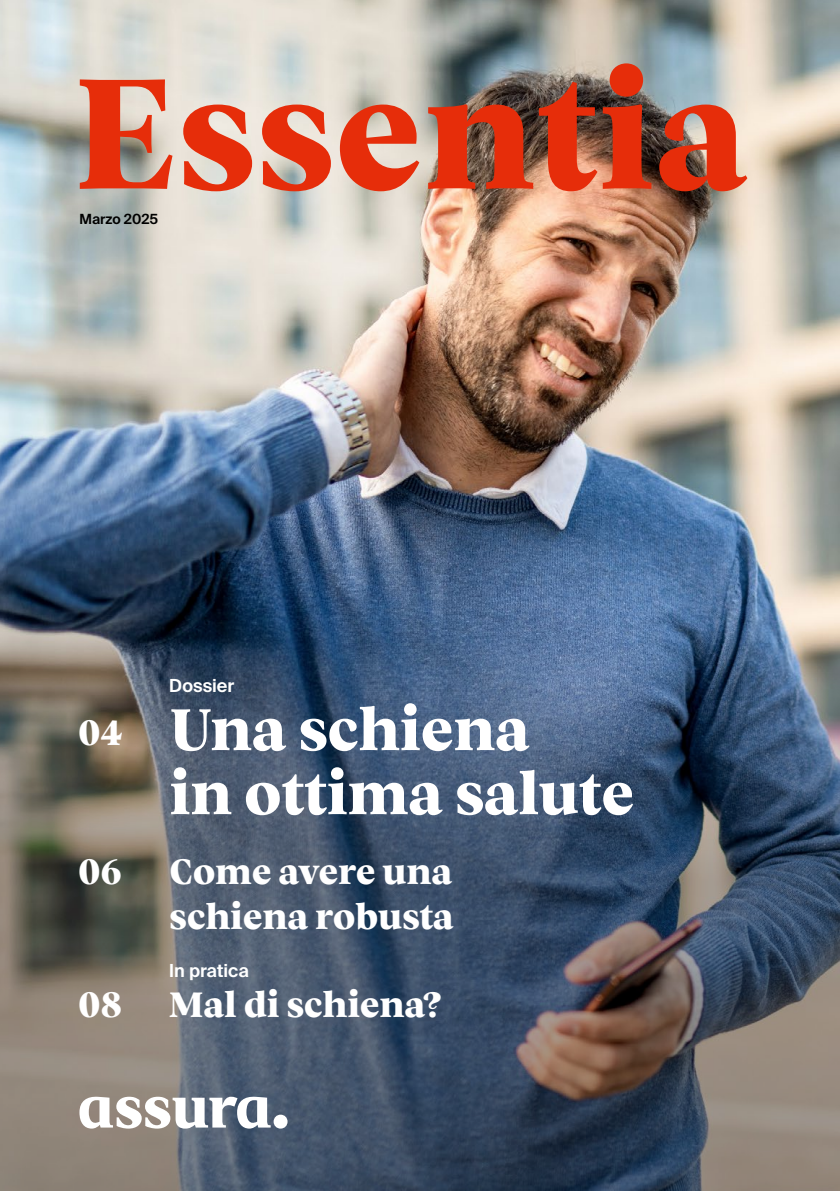
<style>
.page{position:relative;width:840px;height:1191px;background:#fff}
.page>*{position:absolute;margin:0;border:0;box-sizing:border-box;transform-origin:0 0}
.t1{font:160px "Vesterbro Extrabold 2";color:#e62d0a}
.t2{font:800 60px/64px "Vesterbro";letter-spacing:-.01em;color:#fff}
.t3{font:800 36px/45.4px "Vesterbro";letter-spacing:-.01em;color:#fff}
.t4{font:600 18px "Suisse Intl";color:#fff}
.t5{font:600 14px "Suisse Intl";color:#000}
</style>
<div class="page">
<img style="left:0;top:0;width:839px;height:1191px">
<svg style="left:79px;top:1096px;width:208px;height:32px"></svg>
<h1 class="t1" style="left:73px;top:15px;width:676px">Essentia</h1>
<p class="t5" style="left:79px;top:211px;width:80px">Marzo 2025</p>
<p class="t3" style="left:78px;top:708px;width:46px">04</p>
<p class="t3" style="left:78px;top:847px;width:45px">06</p>
<p class="t3" style="left:78px;top:980px;width:45px">08</p>
<p class="t4" style="left:169px;top:675px;width:67px">Dossier</p>
<h2 class="t2" style="left:169px;top:695px;width:466px">Una schiena<br>in ottima salute</h2>
<p class="t3" style="left:169px;top:847px;width:286px">Come avere una schiena robusta</p>
<p class="t4" style="left:169px;top:960px;width:81px">In pratica</p>
<p class="t3" style="left:169px;top:980px;width:274px">Mal di schiena?</p>
</div>
